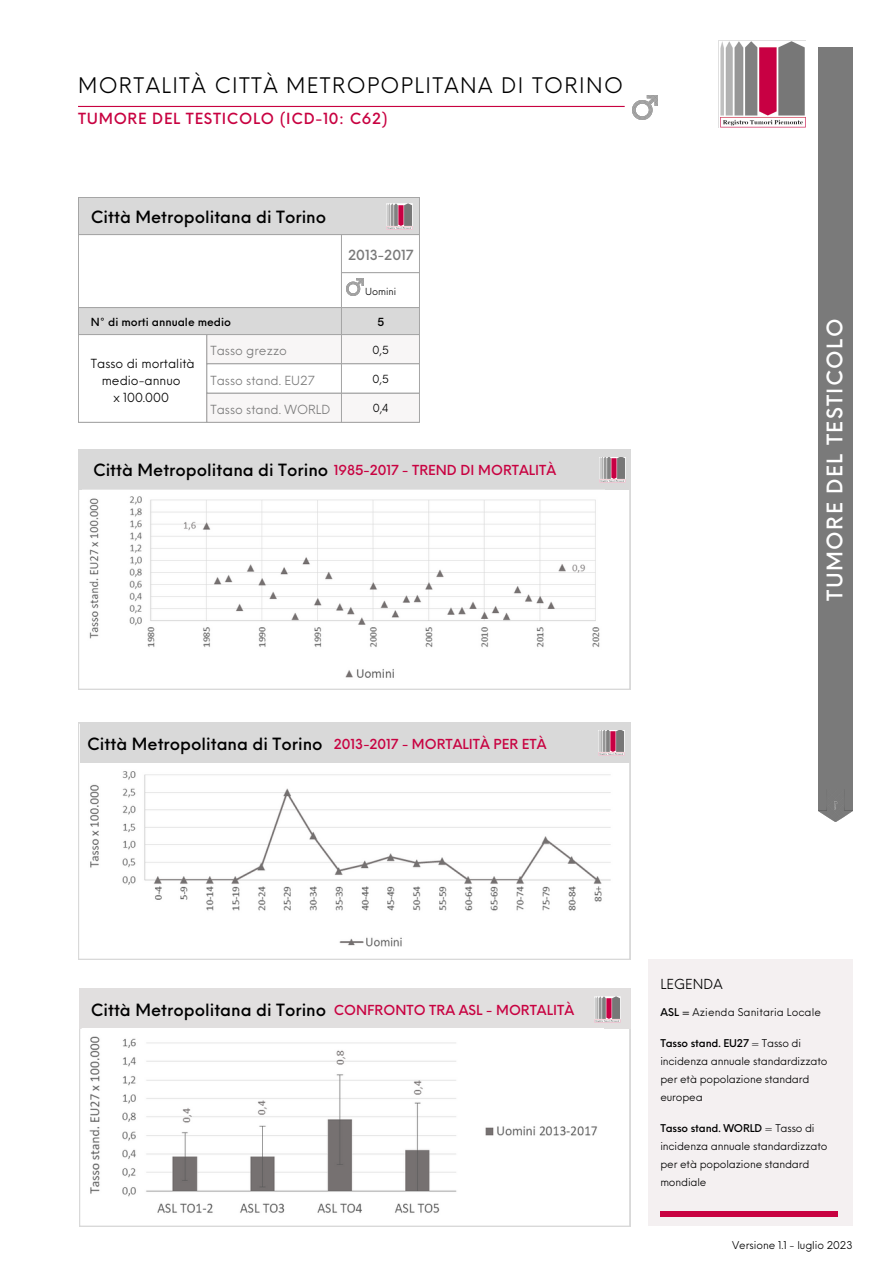
<style>
.page{position:relative;width:893px;height:1264px;background:#fff}
.page>*{position:absolute;margin:0;border:0;box-sizing:border-box;transform-origin:0 0}
.t1{font:21px "Neue Einstellung";letter-spacing:.065em;color:#000}
.t2{font:500 21px "Neue Einstellung";letter-spacing:.065em;color:#fff}
.t3{font:500 16.5px "Neue Einstellung";color:#000}
.t4{font:500 15px "Neue Einstellung";letter-spacing:.05em;color:#c80241}
.t5{font:500 13.65px "Neue Einstellung";color:#7a7a7a}
.t6{font:500 13.5px "Neue Einstellung";color:#c80241}
.t7{font:13.5px "Neue Einstellung";letter-spacing:.01em;color:#000}
.t8{font:12.3px "Neue Einstellung";color:#7a7a7a}
.t9{font:12.3px/17.1px "Neue Einstellung";color:#000;text-align:center}
.t10{font:500 10.95px "Neue Einstellung";color:#000}
.t11{font:10.95px "Neue Einstellung";color:#000}
.t12{font:10.5px/18.1px "Neue Einstellung";letter-spacing:-.015em;color:#000}
.t13{font:10.5px "Neue Einstellung";letter-spacing:.01em;color:#000}
.t14{font:9.6px "Neue Einstellung";color:#000}
.s1{font-weight:500}
</style>
<div class="page">
<div style="left:818px;top:48px;width:34px;height:763px;background:#7a7a7a"></div>
<img style="left:818px;top:801px;width:34px;height:20px">
<hr style="left:78px;top:106px;width:546px;height:1px;background:#c80241">
<svg style="left:78px;top:489px;width:552px;height:200px"></svg>
<div style="left:78px;top:449px;width:552px;height:40px;background:#d9d9d9"></div>
<img style="left:718px;top:41px;width:87px;height:86px">
<img style="left:599px;top:457px;width:26px;height:26px">
<svg style="left:79px;top:988px;width:551px;height:238px"></svg>
<div style="left:80px;top:988px;width:550px;height:40px;background:#e1dfdf"></div>
<svg style="left:78px;top:722px;width:552px;height:237px"></svg>
<div style="left:80px;top:722px;width:550px;height:41px;background:#d9d9d9"></div>
<img style="left:598px;top:730px;width:26px;height:25px">
<div style="left:648px;top:959px;width:204px;height:267px;background:#f4f0f1"></div>
<img style="left:594px;top:996px;width:26px;height:26px">
<div style="left:660px;top:1210px;width:177px;height:6px;background:#c80241"></div>
<img style="left:632px;top:95px;width:25px;height:25px">
<svg style="left:79px;top:197px;width:341px;height:137px"></svg>
<svg style="left:207px;top:335px;width:212px;height:87px"></svg>
<hr style="left:78px;top:198px;width:1px;height:224px;background:#a6a6a6">
<hr style="left:206px;top:335px;width:1px;height:87px;background:#a6a6a6">
<hr style="left:341px;top:235px;width:1px;height:187px;background:#a6a6a6">
<hr style="left:419px;top:198px;width:1px;height:224px;background:#a6a6a6">
<hr style="left:78px;top:197px;width:341px;height:1px;background:#a6a6a6">
<hr style="left:78px;top:234px;width:341px;height:1px;background:#a6a6a6">
<hr style="left:341px;top:272px;width:78px;height:1px;background:#a6a6a6">
<hr style="left:78px;top:307px;width:341px;height:1px;background:#a6a6a6">
<hr style="left:78px;top:334px;width:341px;height:1px;background:#a6a6a6">
<hr style="left:206px;top:363px;width:213px;height:1px;background:#a6a6a6">
<hr style="left:206px;top:393px;width:213px;height:1px;background:#a6a6a6">
<hr style="left:78px;top:422px;width:341px;height:1px;background:#a6a6a6">
<img style="left:386px;top:203px;width:26px;height:26px">
<img style="left:346px;top:278px;width:17px;height:17px">
<img style="left:83px;top:489px;width:521px;height:194px">
<img style="left:83px;top:763px;width:529px;height:183px">
<img style="left:82px;top:1028px;width:521px;height:190px">
<p class="t1" style="left:78px;top:67px;width:546px">MORTALITÀ CITTÀ METROPOPLITANA DI TORINO</p>
<p class="t4" style="left:78px;top:105px;width:311px">TUMORE DEL TESTICOLO (ICD-10: C62)</p>
<p class="t3" style="left:91px;top:202px;width:237px">Città Metropolitana di Torino</p>
<p class="t5" style="left:348px;top:243px;width:67px">2013-2017</p>
<p class="t14" style="left:365px;top:282px;width:33px">Uomini</p>
<p class="t10" style="left:91px;top:312px;width:142px">N° di morti annuale medio</p>
<p class="t10" style="left:377px;top:312px;width:8px">5</p>
<p class="t9" style="left:91px;top:353px;width:105px">Tasso di mortalità medio-annuo</p>
<p class="t9" style="left:113px;top:387px;width:57px">x 100.000</p>
<p class="t8" style="left:210px;top:340px;width:78px">Tasso grezzo</p>
<p class="t11" style="left:372px;top:340px;width:18px">0,5</p>
<p class="t8" style="left:210px;top:369px;width:106px">Tasso stand. EU27</p>
<p class="t11" style="left:372px;top:369px;width:18px">0,5</p>
<p class="t8" style="left:210px;top:398px;width:121px">Tasso stand. WORLD</p>
<p class="t11" style="left:372px;top:398px;width:18px">0,4</p>
<p class="t6" style="left:334px;top:458px;width:224px">1985-2017 - TREND DI MORTALITÀ</p>
<p class="t3" style="left:93px;top:455px;width:237px">Città Metropolitana di Torino</p>
<p class="t3" style="left:87px;top:728px;width:237px">Città Metropolitana di Torino</p>
<p class="t6" style="left:334px;top:731px;width:214px">2013-2017 - MORTALITÀ PER ETÀ</p>
<p class="t2" style="left:815px;top:600px;width:283px;rotate:-90deg">TUMORE DEL TESTICOLO</p>
<p class="t3" style="left:91px;top:995px;width:237px">Città Metropolitana di Torino</p>
<p class="t6" style="left:334px;top:998px;width:242px">CONFRONTO TRA ASL - MORTALITÀ</p>
<p class="t7" style="left:660px;top:972px;width:64px">LEGENDA</p>
<p class="t13" style="left:660px;top:1002px;width:162px"><span class="s1">ASL =</span> Azienda Sanitaria Locale</p>
<p class="t12" style="left:660px;top:1032px;width:169px"><span class="s1">Tasso stand. EU27</span> = Tasso di incidenza annuale standardizzato per età popolazione standard europea</p>
<p class="t12" style="left:660px;top:1117px;width:169px"><span class="s1">Tasso stand. WORLD</span> = Tasso di incidenza annuale standardizzato per età popolazione standard mondiale</p>
<p class="t12" style="left:732px;top:1235px;width:122px">Versione 1.1 - luglio 2023</p>
</div>
